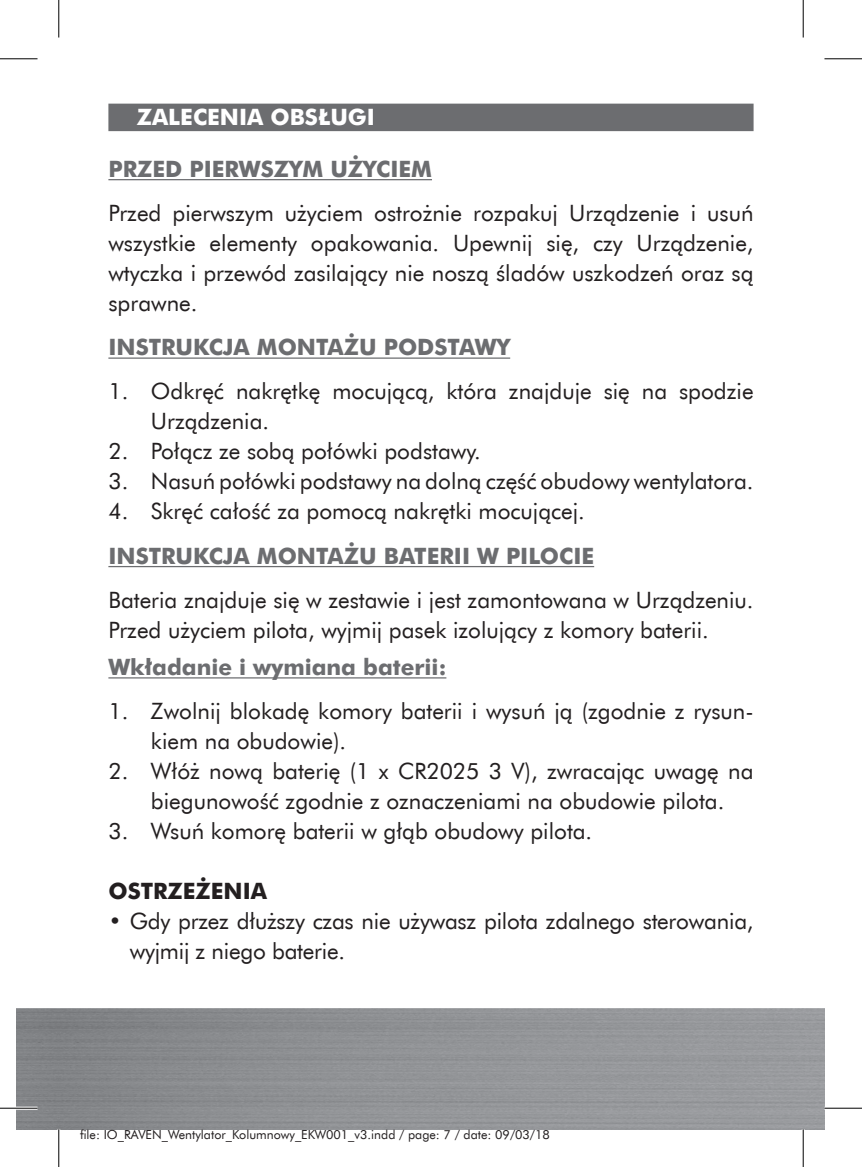
<style>
.page{position:relative;width:862px;height:1167px;background:#fff}
.page>*{position:absolute;margin:0;border:0;box-sizing:border-box;transform-origin:0 0}
.t1{font:22.5px/30px "Futura EU";color:#231f20}
.t2{font:700 22.5px "Futura EU";color:#6c6d70}
.t3{font:700 22.5px "Futura EU";color:#fff}
.t4{font:700 22.5px "Futura EU";color:#231f20}
.t5{font:12.5px "Futura EU";color:#231f20}
</style>
<div class="page">
<div style="left:108px;top:104px;width:645px;height:27px;background:#6c6d70"></div>
<hr style="left:108px;top:179px;width:324px;height:1px;background:#6c6d70">
<hr style="left:108px;top:357px;width:402px;height:2px;background:#6c6d70">
<hr style="left:108px;top:566px;width:486px;height:1px;background:#6c6d70">
<hr style="left:108px;top:677px;width:338px;height:1px;background:#6c6d70">
<hr style="left:0;top:58px;width:38px;height:1px;background:#000">
<hr style="left:824px;top:58px;width:38px;height:1px;background:#000">
<hr style="left:0;top:1107px;width:38px;height:1px;background:#000">
<hr style="left:824px;top:1107px;width:38px;height:1px;background:#000">
<hr style="left:58px;top:0;width:1px;height:37px;background:#000">
<hr style="left:58px;top:1129px;width:1px;height:37px;background:#000">
<hr style="left:802px;top:0;width:1px;height:37px;background:#000">
<hr style="left:802px;top:1129px;width:1px;height:37px;background:#000">
<p class="t3" style="left:137px;top:103px;width:240px">ZALECENIA OBSŁUGI</p>
<p class="t2" style="left:108px;top:155px;width:325px">PRZED PIERWSZYM UŻYCIEM</p>
<p class="t1" style="left:108px;top:199px;width:646px;text-align:justify">Przed pierwszym użyciem ostrożnie rozpakuj Urządzenie i usuń wszystkie elementy opakowania. Upewnij się, czy Urządzenie, wtyczka i przewód zasilający nie noszą śladów uszkodzeń oraz są sprawne.</p>
<p class="t2" style="left:108px;top:333px;width:403px">INSTRUKCJA MONTAŻU PODSTAWY</p>
<p class="t1" style="left:151px;top:377px;width:604px;text-indent:-43px">1. Odkręć nakrętkę mocującą, która znajduje się na spodzie<br>Urządzenia.</p>
<p class="t1" style="left:108px;top:437px;width:374px">2. Połącz ze sobą połówki podstawy.</p>
<p class="t1" style="left:108px;top:467px;width:646px">3. Nasuń połówki podstawy na dolną część obudowy wentylatora.</p>
<p class="t1" style="left:108px;top:497px;width:478px">4. Skręć całość za pomocą nakrętki mocującej.</p>
<p class="t2" style="left:108px;top:541px;width:487px">INSTRUKCJA MONTAŻU BATERII W PILOCIE</p>
<p class="t1" style="left:108px;top:585px;width:646px">Bateria znajduje się w zestawie i jest zamontowana w Urządzeniu.<br>Przed użyciem pilota, wyjmij pasek izolujący z komory baterii.</p>
<p class="t2" style="left:108px;top:653px;width:339px">Wkładanie i wymiana baterii:</p>
<p class="t1" style="left:151px;top:696px;width:604px;text-indent:-43px">1. Zwolnij blokadę komory baterii i wysuń ją (zgodnie z rysun&shy;kiem na obudowie).</p>
<p class="t1" style="left:108px;top:756px;width:646px;text-align:center">2. Włóż nową baterię (1 x CR2025 3 V), zwracając uwagę na biegunowość zgodnie z oznaczeniami na obudowie pilota.</p>
<p class="t1" style="left:108px;top:816px;width:485px">3. Wsuń komorę baterii w głąb obudowy pilota.</p>
<p class="t4" style="left:108px;top:877px;width:160px">OSTRZEŻENIA</p>
<p class="t1" style="left:130px;top:906px;width:625px;text-indent:-21px">• Gdy przez dłuższy czas nie używasz pilota zdalnego sterowania, wyjmij z niego baterie.</p>
<p class="t5" style="left:80px;top:1126px;width:471px">file: IO_RAVEN_Wentylator_Kolumnowy_EKW001_v3.indd / page: 7 / date: 09/03/18</p>
</div>
